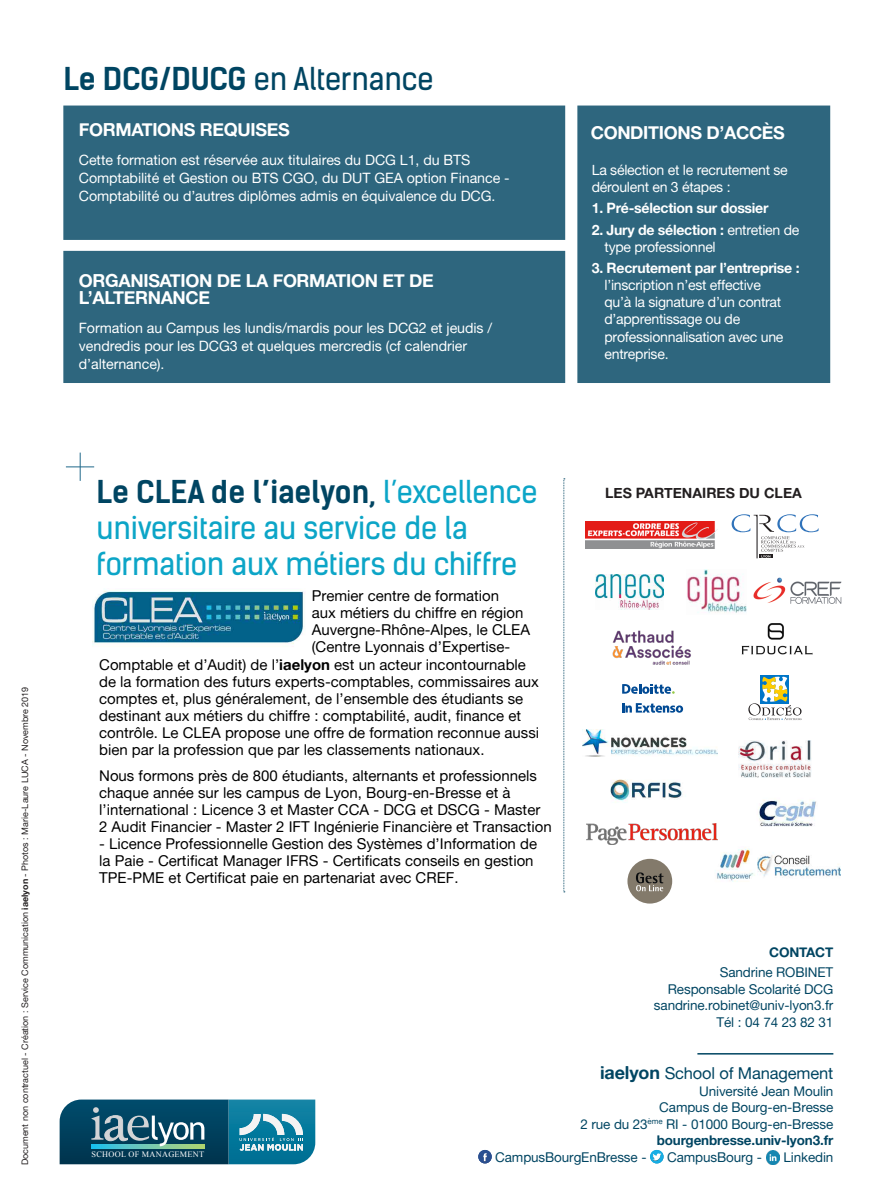
<style>
.page{position:relative;width:893px;height:1191px;background:#fff}
.page>*{position:absolute;margin:0;border:0;box-sizing:border-box;transform-origin:0 0}
.t1{font:30px/36px "Kelson Sans";letter-spacing:-.005em;color:#0ca5c7}
.t2{font:30px "Kelson Sans";letter-spacing:-.005em;color:#004562}
.t3{font:18px/16.5px "Alte Haas Grotesk Bold";letter-spacing:-.02em;color:#fff}
.t4{font:16.5px "Alte Haas Grotesk";letter-spacing:-.01em;color:#004562}
.t5{font:15px/17.1px "Alte Haas Grotesk";color:#000}
.t6{font:14.25px/17.1px "Alte Haas Grotesk";letter-spacing:-.005em;color:#fff}
.t7{font:14.25px "Alte Haas Grotesk Bold";letter-spacing:-.02em;color:#fff}
.t8{font:14.25px "Alte Haas Grotesk Bold";color:#231f20}
.t9{font:13.5px/16.5px "Alte Haas Grotesk";letter-spacing:-.01em;color:#004562;text-align:right}
.t10{font:13.5px "Alte Haas Grotesk Bold";letter-spacing:-.01em;color:#004562}
.t11{font:9px "Alte Haas Grotesk";color:#231f20}
.t12{font:8.25px "Times New Roman";letter-spacing:.035em;color:#fff}
.s1{font-weight:700}
.s2{font-family:"Alte Haas Grotesk Bold"}
.s3{font-weight:700;color:#004562}
.s4{font-family:"Alte Haas Grotesk Bold";font-size:18px}
</style>
<div class="page">
<div style="left:63px;top:105px;width:502px;height:135px;background:#2e667e"></div>
<div style="left:577px;top:105px;width:253px;height:278px;background:#2e667e"></div>
<div style="left:63px;top:251px;width:502px;height:132px;background:#2e667e"></div>
<svg style="left:60px;top:1099px;width:255px;height:65px;background:#276c85"></svg>
<hr style="left:697px;top:1053px;width:136px;height:1px;background:#004562">
<img style="left:478px;top:1150px;width:14px;height:13px">
<svg style="left:483px;top:1153px;width:4px;height:8px"></svg>
<img style="left:650px;top:1150px;width:14px;height:13px">
<svg style="left:652px;top:1153px;width:9px;height:8px"></svg>
<img style="left:766px;top:1150px;width:14px;height:14px">
<svg style="left:66px;top:452px;width:28px;height:29px"></svg>
<img style="left:739px;top:741px;width:72px;height:36px">
<svg style="left:732px;top:514px;width:87px;height:44px"></svg>
<img style="left:585px;top:522px;width:132px;height:26px">
<img style="left:610px;top:779px;width:72px;height:24px">
<img style="left:759px;top:800px;width:57px;height:27px">
<img style="left:741px;top:623px;width:72px;height:32px">
<svg style="left:622px;top:684px;width:53px;height:10px"></svg>
<svg style="left:622px;top:703px;width:61px;height:9px"></svg>
<div style="left:760px;top:674px;width:29px;height:29px;background:#0076c8"></div>
<svg style="left:748px;top:676px;width:53px;height:44px"></svg>
<img style="left:587px;top:823px;width:130px;height:21px">
<img style="left:582px;top:729px;width:135px;height:28px">
<img style="left:596px;top:574px;width:67px;height:35px">
<img style="left:612px;top:630px;width:79px;height:35px">
<img style="left:717px;top:848px;width:38px;height:34px">
<img style="left:757px;top:855px;width:84px;height:22px">
<svg style="left:627px;top:859px;width:45px;height:44px"></svg>
<img style="left:92px;top:590px;width:213px;height:55px">
<svg style="left:563px;top:478px;width:2px;height:414px"></svg>
<img style="left:754px;top:577px;width:88px;height:26px">
<img style="left:687px;top:569px;width:60px;height:44px">
<p class="t2" style="left:63px;top:60px;width:372px"><span class="s1">Le DCG/DUCG</span> en Alternance</p>
<p class="t3" style="left:79px;top:121px;width:212px">FORMATIONS REQUISES</p>
<p class="t3" style="left:591px;top:124px;width:196px">CONDITIONS D’ACCÈS</p>
<p class="t6" style="left:592px;top:161px;width:198px">La sélection et le recrutement se déroulent en 3 étapes :</p>
<p class="t7" style="left:592px;top:199px;width:178px">1. Pré-sélection sur dossier</p>
<p class="t6" style="left:604px;top:221px;width:196px;text-indent:-13px"><span class="s2">2. Jury de sélection :</span> entretien de type professionnel</p>
<p class="t6" style="left:604px;top:259px;width:197px;text-indent:-13px"><span class="s2">3. Recrutement par l’entreprise : </span>l’inscription n’est effective<br>qu’à la signature d’un contrat d’apprentissage ou de professionnalisation avec une entreprise.</p>
<p class="t6" style="left:79px;top:151px;width:432px;line-height:18px">Cette formation est réservée aux titulaires du DCG L1, du BTS<br>Comptabilité et Gestion ou BTS CGO, du DUT GEA option Finance -<br>Comptabilité ou d’autres diplômes admis en équivalence du DCG.</p>
<p class="t3" style="left:79px;top:272px;width:356px">ORGANISATION DE LA FORMATION ET DE<br>L’ALTERNANCE</p>
<p class="t6" style="left:79px;top:319px;width:415px;line-height:18px">Formation au Campus les lundis/mardis pour les DCG2 et jeudis / vendredis pour les DCG3 et quelques mercredis (cf calendrier d’alternance).</p>
<p class="t11" style="left:20px;top:1165px;width:480px;rotate:-90deg">Document non contractuel - Création : Service Communication <span class="s2">iaelyon</span> - Photos : Marie-Laure LUCA - Novembre 2019</p>
<p class="t1" style="left:97px;top:474px;width:443px"><span class="s3">Le CLEA de l’iaelyon,</span> l’excellence universitaire au service de la formation aux métiers du chiffre</p>
<p class="t8" style="left:605px;top:484px;width:198px">LES PARTENAIRES DU CLEA</p>
<p class="t5" style="left:312px;top:587px;width:189px">Premier centre de formation</p>
<p class="t5" style="left:312px;top:604px;width:213px">aux métiers du chiffre en région</p>
<p class="t5" style="left:312px;top:621px;width:220px">Auvergne-Rhône-Alpes, le CLEA</p>
<p class="t5" style="left:312px;top:638px;width:200px">(Centre Lyonnais d’Expertise-</p>
<p class="t5" style="left:99px;top:655px;width:428px">Comptable et d’Audit) de l’<span class="s2">iaelyon</span> est un acteur incontournable</p>
<p class="t5" style="left:99px;top:672px;width:441px">de la formation des futurs experts-comptables, commissaires aux</p>
<p class="t5" style="left:99px;top:689px;width:426px">comptes et, plus généralement, de l’ensemble des étudiants se</p>
<p class="t5" style="left:99px;top:707px;width:424px">destinant aux métiers du chiffre : comptabilité, audit, finance et</p>
<p class="t5" style="left:99px;top:724px;width:442px">contrôle. Le CLEA propose une offre de formation reconnue aussi</p>
<p class="t5" style="left:99px;top:741px;width:387px">bien par la profession que par les classements nationaux.</p>
<p class="t5" style="left:99px;top:766px;width:454px">Nous formons près de 800 étudiants, alternants et professionnels chaque année sur les campus de Lyon, Bourg-en-Bresse et à l’international : Licence 3 et Master CCA - DCG et DSCG - Master 2 Audit Financier - Master 2 IFT Ingénierie Financière et Transaction</p>
<p class="t5" style="left:99px;top:835px;width:439px">- Licence Professionnelle Gestion des Systèmes d’Information de la Paie - Certificat Manager IFRS - Certificats conseils en gestion<br>TPE-PME et Certificat paie en partenariat avec CREF.</p>
<p class="t12" style="left:92px;top:1148px;width:114px">SCHOOL OF MANAGEMENT</p>
<p class="t10" style="left:769px;top:943px;width:66px">CONTACT</p>
<p class="t9" style="left:668px;top:964px;width:167px">Sandrine ROBINET<br>Responsable Scolarité DCG</p>
<p class="t9" style="left:654px;top:997px;width:181px">sandrine.robinet@univ-lyon3.fr</p>
<p class="t9" style="left:717px;top:1013px;width:118px">Tél : 04 74 23 82 31</p>
<p class="t4" style="left:600px;top:1063px;width:235px"><span class="s4">iaelyon</span> School of Management</p>
<p class="t9" style="left:699px;top:1082px;width:136px">Université Jean Moulin</p>
<p class="t9" style="left:659px;top:1099px;width:176px">Campus de Bourg-en-Bresse</p>
<p class="t9" style="left:581px;top:1115px;width:254px">2 rue du 23<sup>ème</sup> RI - 01000 Bourg-en-Bresse</p>
<p class="t10" style="left:657px;top:1132px;width:178px">bourgenbresse.univ-lyon3.fr</p>
<p class="t9" style="left:495px;top:1148px;width:153px">CampusBourgEnBresse -</p>
<p class="t9" style="left:667px;top:1148px;width:96px">CampusBourg -</p>
<p class="t9" style="left:783px;top:1148px;width:51px">Linkedin</p>
</div>
